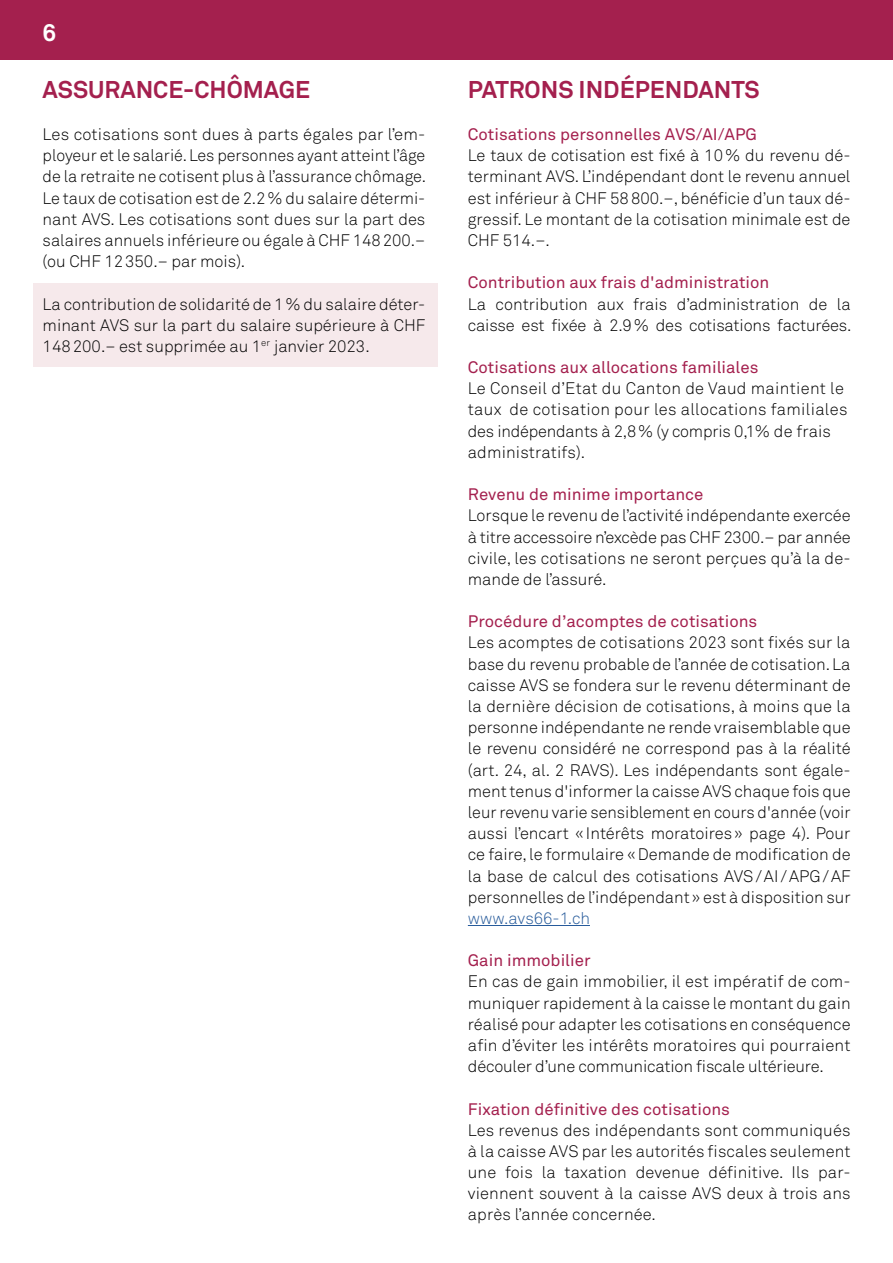
<style>
.page{position:relative;width:893px;height:1263px;background:#fff}
.page>*{position:absolute;margin:0;border:0;box-sizing:border-box;transform-origin:0 0}
.t1{font:700 24px "Akkurat";color:#a4204e}
.t2{font:700 24px "Akkurat";color:#fff}
.t3{font:300 16.5px/21.1px "Akkurat";color:#000;text-align:justify}
.t4{font:16.5px "Akkurat";color:#a4204e}
.t5{font:300 16.5px/21.1px "Akkurat";letter-spacing:.02em;color:#000}
.t6{font:300 16.5px "Akkurat";color:#275b9b}
</style>
<div class="page">
<div style="left:0;top:0;width:893px;height:60px;background:#a4204e"></div>
<div style="left:34px;top:284px;width:404px;height:83px;background:#f6e9eb"></div>
<hr style="left:468px;top:925px;width:122px;height:1px;background:#275b9b">
<h1 class="t2" style="left:43px;top:17px;width:15px">6</h1>
<h1 class="t1" style="left:43px;top:74px;width:269px">ASSURANCE-CHÔMAGE</h1>
<p class="t3" style="left:43px;top:124px;width:385px">Les cotisations sont dues à parts égales par l’em&shy;ployeur et le salarié. Les personnes ayant atteint l’âge de la retraite ne cotisent plus à l’assurance chômage.<br>Le taux de cotisation est de 2.2% du salaire détermi&shy;nant AVS. Les cotisations sont dues sur la part des salaires annuels inférieure ou égale à CHF 148200.– (ou CHF 12350.– par mois).</p>
<p class="t3" style="left:43px;top:294px;width:384px">La contribution de solidarité de 1% du salaire déter&shy;minant AVS sur la part du salaire supérieure à CHF 148200.– est supprimée au 1<sup>er</sup> janvier 2023.</p>
<h1 class="t1" style="left:468px;top:74px;width:293px">PATRONS INDÉPENDANTS</h1>
<p class="t4" style="left:468px;top:125px;width:291px">Cotisations personnelles AVS/AI/APG</p>
<p class="t3" style="left:468px;top:145px;width:384px">Le taux de cotisation est fixé à 10% du revenu dé&shy;terminant AVS. L’indépendant dont le revenu annuel est inférieur à CHF 58800.–, bénéficie d’un taux dé&shy;gressif. Le montant de la cotisation minimale est de CHF 514.–.</p>
<p class="t4" style="left:468px;top:273px;width:303px">Contribution aux frais d'administration</p>
<p class="t3" style="left:468px;top:294px;width:385px">La contribution aux frais d’administration de la caisse est fixée à 2.9% des cotisations facturées.</p>
<p class="t4" style="left:468px;top:358px;width:292px">Cotisations aux allocations familiales</p>
<p class="t5" style="left:468px;top:378px;width:381px">Le Conseil d’Etat du Canton de Vaud maintient le taux de cotisation pour les allocations familiales des indépendants à 2,8% (y compris 0,1% de frais administratifs).</p>
<p class="t4" style="left:468px;top:485px;width:237px">Revenu de minime importance</p>
<p class="t3" style="left:468px;top:505px;width:384px">Lorsque le revenu de l’activité indépendante exercée à titre accessoire n’excède pas CHF 2300.– par année civile, les cotisations ne seront perçues qu’à la de&shy;mande de l’assuré.</p>
<p class="t4" style="left:468px;top:612px;width:291px">Procédure d’acomptes de cotisations</p>
<p class="t3" style="left:468px;top:632px;width:384px">Les acomptes de cotisations 2023 sont fixés sur la base du revenu probable de l’année de cotisation. La caisse AVS se fondera sur le revenu déterminant de la dernière décision de cotisations, à moins que la personne indépendante ne rende vraisemblable que le revenu considéré ne correspond pas à la réalité (art. 24, al. 2 RAVS). Les indépendants sont égale&shy;ment tenus d'informer la caisse AVS chaque fois que leur revenu varie sensiblement en cours d'année (voir aussi l’encart «Intérêts moratoires» page 4). Pour ce faire, le formulaire «Demande de modification de la base de calcul des cotisations AVS/AI/APG/AF personnelles de l’indépendant» est à disposition sur</p>
<p class="t6" style="left:468px;top:908px;width:124px">www.avs66-1.ch</p>
<p class="t4" style="left:468px;top:951px;width:124px">Gain immobilier</p>
<p class="t3" style="left:468px;top:971px;width:384px">En cas de gain immobilier, il est impératif de com&shy;muniquer rapidement à la caisse le montant du gain réalisé pour adapter les cotisations en conséquence afin d’éviter les intérêts moratoires qui pourraient découler d’une communication fiscale ultérieure.</p>
<p class="t4" style="left:468px;top:1099px;width:264px">Fixation définitive des cotisations</p>
<p class="t3" style="left:468px;top:1120px;width:384px">Les revenus des indépendants sont communiqués à la caisse AVS par les autorités fiscales seulement une fois la taxation devenue définitive. Ils par&shy;viennent souvent à la caisse AVS deux à trois ans après l’année concernée.</p>
</div>
